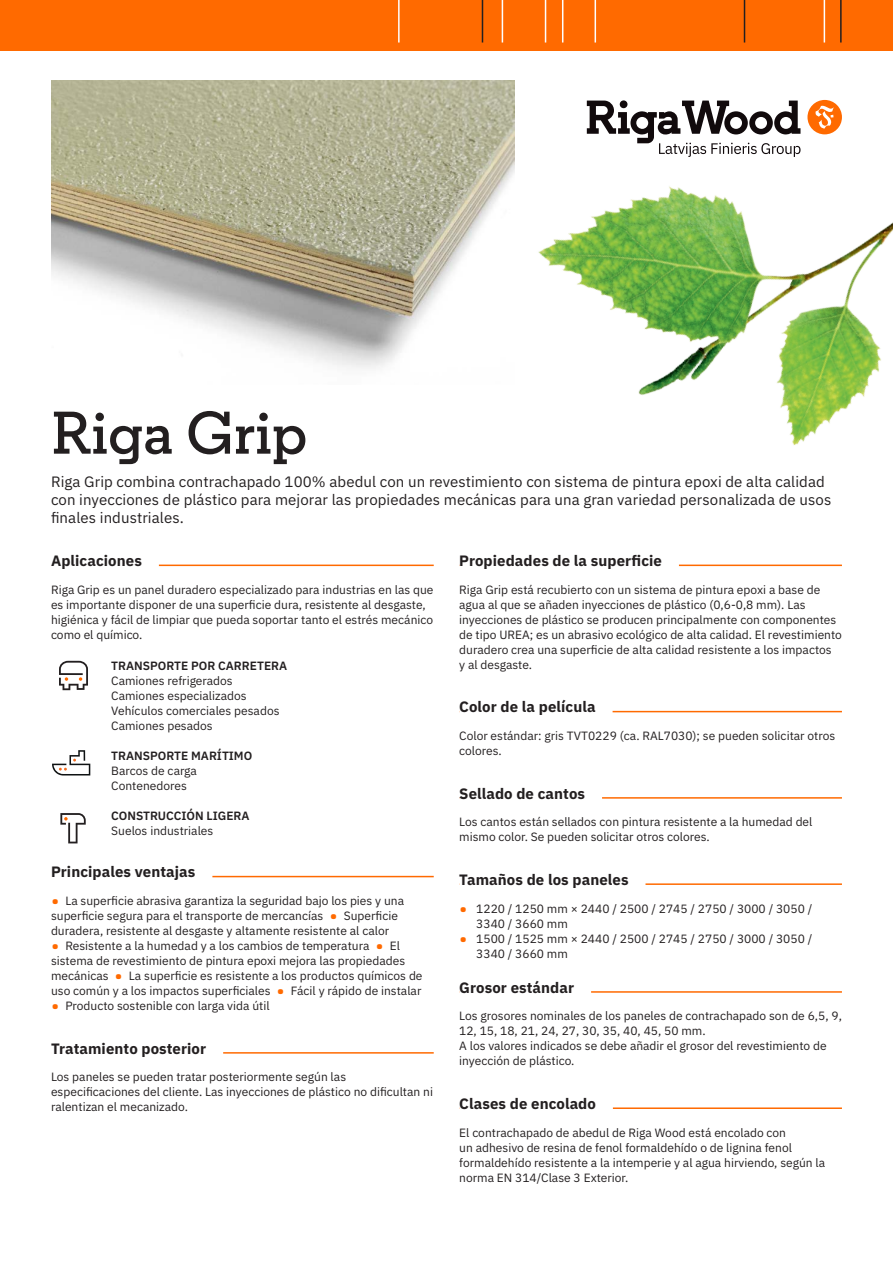
<style>
.page{position:relative;width:893px;height:1263px;background:#fff}
.page>*{position:absolute;margin:0;border:0;box-sizing:border-box;transform-origin:0 0}
.Nosaukums{font:600 60px "Regular Slab";letter-spacing:.005em;color:#231f20}
.ievadteksts{font:15px/18px "IBM Plex Sans";letter-spacing:.005em;color:#231f20}
.Sadaļa{font:700 15px "IBM Plex Sans";letter-spacing:.005em;color:#231f20}
.pamatteksts__6{font:12px/15px "IBM Plex Sans";color:#231f20}
.pamatteksts__3{font:12px/15px "IBM Plex Sans";color:#231f20}
.tabula{font:12px "IBM Plex Sans";color:#231f20}
.Virsraksts_tabulā{font:600 12px "IBM Plex Sans";color:#231f20}
.s1{font-size:21px;color:#ff6a00}
</style>
<div class="page">
<div style="left:0;top:0;width:893px;height:51px;background:#ff6a00"></div>
<hr style="left:398px;top:0;width:2px;height:43px;background:#fff">
<img style="left:475px;top:0;width:418px;height:567px">
<hr style="left:51px;top:565px;width:383px;height:1px;background:#ff6a00">
<div style="left:51px;top:562px;width:108px;height:7px;background:#fff"></div>
<hr style="left:51px;top:876px;width:383px;height:1px;background:#ff6a00">
<div style="left:51px;top:873px;width:161px;height:7px;background:#fff"></div>
<hr style="left:51px;top:1052px;width:383px;height:1px;background:#ff6a00">
<div style="left:51px;top:1049px;width:172px;height:8px;background:#fff"></div>
<hr style="left:459px;top:565px;width:383px;height:1px;background:#ff6a00">
<div style="left:459px;top:562px;width:220px;height:7px;background:#fff"></div>
<hr style="left:459px;top:711px;width:383px;height:1px;background:#ff6a00">
<div style="left:459px;top:708px;width:154px;height:8px;background:#fff"></div>
<hr style="left:459px;top:797px;width:383px;height:2px;background:#ff6a00">
<div style="left:459px;top:794px;width:143px;height:8px;background:#fff"></div>
<hr style="left:459px;top:883px;width:383px;height:2px;background:#ff6a00">
<div style="left:459px;top:881px;width:186px;height:7px;background:#fff"></div>
<hr style="left:459px;top:991px;width:383px;height:2px;background:#ff6a00">
<div style="left:459px;top:988px;width:132px;height:8px;background:#fff"></div>
<hr style="left:459px;top:1107px;width:383px;height:2px;background:#ff6a00">
<div style="left:459px;top:1105px;width:154px;height:7px;background:#fff"></div>
<svg style="left:59px;top:661px;width:29px;height:29px"></svg>
<svg style="left:52px;top:750px;width:38px;height:25px"></svg>
<svg style="left:60px;top:813px;width:26px;height:30px"></svg>
<img style="left:51px;top:81px;width:463px;height:303px">
<p class="Nosaukums" style="left:51px;top:396px;width:258px">Riga Grip</p>
<p class="ievadteksts" style="left:51px;top:471px;width:782px">Riga Grip combina contrachapado 100% abedul con un revestimiento con sistema de pintura epoxi de alta calidad con inyecciones de plástico para mejorar las propiedades mecánicas para una gran variedad personalizada de usos finales industriales.</p>
<p class="Sadaļa" style="left:51px;top:549px;width:92px">Aplicaciones</p>
<p class="pamatteksts__3" style="left:51px;top:581px;width:384px">Riga Grip es un panel duradero especializado para industrias en las que es importante disponer de una superficie dura, resistente al desgaste, higiénica y fácil de limpiar que pueda soportar tanto el estrés mecánico como el químico.</p>
<p class="Virsraksts_tabulā" style="left:111px;top:656px;width:177px">TRANSPORTE POR CARRETERA</p>
<p class="tabula" style="left:111px;top:672px;width:123px">Camiones refrigerados</p>
<p class="tabula" style="left:111px;top:687px;width:137px">Camiones especializados</p>
<p class="tabula" style="left:111px;top:702px;width:170px">Vehículos comerciales pesados</p>
<p class="tabula" style="left:111px;top:717px;width:103px">Camiones pesados</p>
<p class="Virsraksts_tabulā" style="left:111px;top:746px;width:143px">TRANSPORTE MARÍTIMO</p>
<p class="tabula" style="left:111px;top:762px;width:87px">Barcos de carga</p>
<p class="tabula" style="left:111px;top:777px;width:77px">Contenedores</p>
<p class="Virsraksts_tabulā" style="left:111px;top:806px;width:140px">CONSTRUCCIÓN LIGERA</p>
<p class="tabula" style="left:111px;top:822px;width:104px">Suelos industriales</p>
<p class="Sadaļa" style="left:51px;top:860px;width:146px">Principales ventajas</p>
<p class="pamatteksts__6" style="left:51px;top:892px;width:355px"><span class="s1">•</span> La superficie abrasiva garantiza la seguridad bajo los pies y una superficie segura para el transporte de mercancías <span class="s1">•</span> Superficie duradera, resistente al desgaste y altamente resistente al calor</p>
<p class="pamatteksts__6" style="left:51px;top:937px;width:373px"><span class="s1">•</span> Resistente a la humedad y a los cambios de temperatura <span class="s1">•</span> El sistema de revestimiento de pintura epoxi mejora las propiedades mecánicas <span class="s1">•</span> La superficie es resistente a los productos químicos de uso común y a los impactos superficiales <span class="s1">•</span> Fácil y rápido de instalar</p>
<p class="pamatteksts__6" style="left:51px;top:997px;width:220px"><span class="s1">•</span> Producto sostenible con larga vida útil</p>
<p class="Sadaļa" style="left:51px;top:1036px;width:157px">Tratamiento posterior</p>
<p class="pamatteksts__6" style="left:51px;top:1069px;width:383px">Los paneles se pueden tratar posteriormente según las especificaciones del cliente. Las inyecciones de plástico no dificultan ni ralentizan el mecanizado.</p>
<p class="Sadaļa" style="left:459px;top:549px;width:204px">Propiedades de la superficie</p>
<p class="pamatteksts__6" style="left:459px;top:581px;width:384px">Riga Grip está recubierto con un sistema de pintura epoxi a base de agua al que se añaden inyecciones de plástico (0,6-0,8 mm). Las inyecciones de plástico se producen principalmente con componentes de tipo UREA; es un abrasivo ecológico de alta calidad. El revestimiento duradero crea una superficie de alta calidad resistente a los impactos<br>y al desgaste.</p>
<p class="Sadaļa" style="left:459px;top:695px;width:138px">Color de la película</p>
<p class="pamatteksts__6" style="left:459px;top:727px;width:378px">Color estándar: gris TVT0229 (ca. RAL7030); se pueden solicitar otros colores.</p>
<p class="Sadaļa" style="left:459px;top:781px;width:127px">Sellado de cantos</p>
<p class="pamatteksts__6" style="left:459px;top:814px;width:355px">Los cantos están sellados con pintura resistente a la humedad del mismo color. Se pueden solicitar otros colores.</p>
<p class="Sadaļa" style="left:459px;top:868px;width:171px">Tamaños de los paneles</p>
<p class="pamatteksts__6" style="left:476px;top:900px;width:338px;text-indent:-17px"><span class="s1">•</span> 1220 / 1250 mm × 2440 / 2500 / 2745 / 2750 / 3000 / 3050 /<br>3340 / 3660 mm</p>
<p class="pamatteksts__6" style="left:476px;top:930px;width:338px;text-indent:-17px"><span class="s1">•</span> 1500 / 1525 mm × 2440 / 2500 / 2745 / 2750 / 3000 / 3050 /<br>3340 / 3660 mm</p>
<p class="Sadaļa" style="left:459px;top:975px;width:116px">Grosor estándar</p>
<p class="pamatteksts__6" style="left:459px;top:1008px;width:384px">Los grosores nominales de los paneles de contrachapado son de 6,5, 9,<br>12, 15, 18, 21, 24, 27, 30, 35, 40, 45, 50 mm.</p>
<p class="pamatteksts__6" style="left:459px;top:1038px;width:369px">A los valores indicados se debe añadir el grosor del revestimiento de inyección de plástico.</p>
<p class="Sadaļa" style="left:459px;top:1092px;width:138px">Clases de encolado</p>
<p class="pamatteksts__6" style="left:459px;top:1124px;width:367px">El contrachapado de abedul de Riga Wood está encolado con<br>un adhesivo de resina de fenol formaldehído o de lignina fenol formaldehído resistente a la intemperie y al agua hirviendo, según la norma EN 314/Clase 3 Exterior.</p>
</div>
